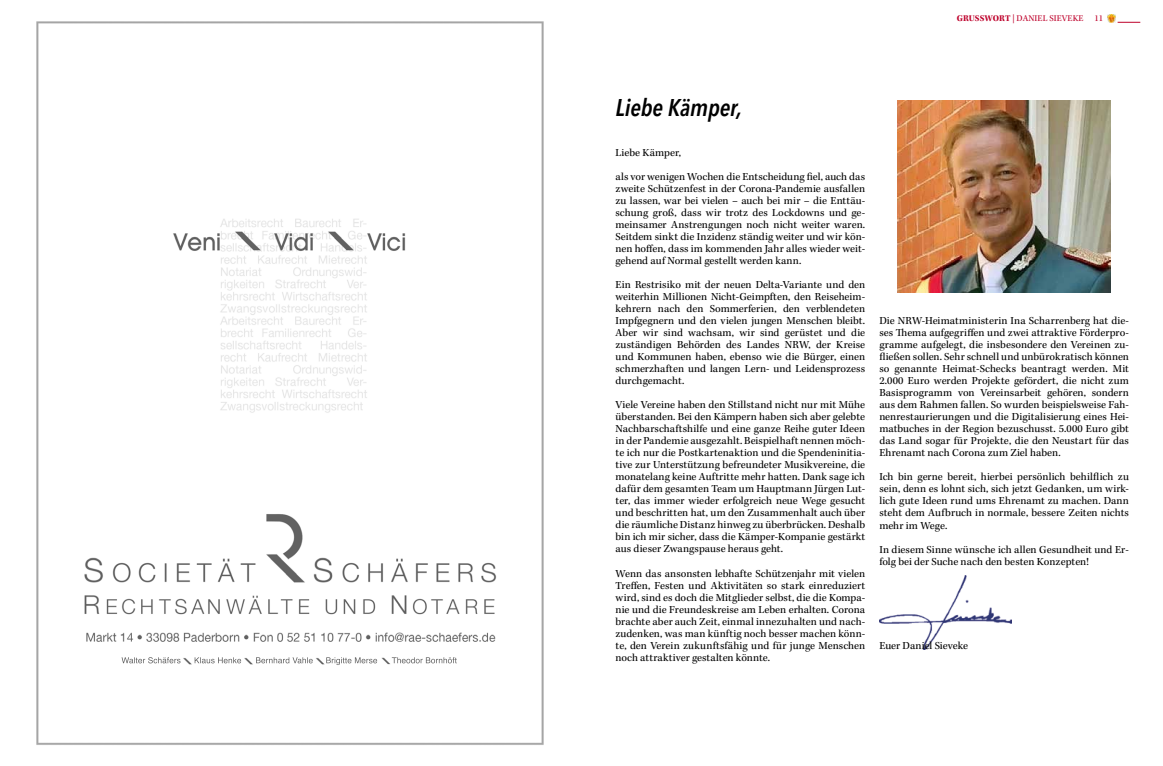
<style>
.page{position:relative;width:1163px;height:766px;background:#fff}
.page>*{position:absolute;margin:0;border:0;box-sizing:border-box;transform-origin:0 0}
.t1{font:italic 600 condensed 24px "Avenir Next LT Pro";letter-spacing:-.01em;color:#000}
.t2{font:11px/12px "Kepler Std";color:#000;text-align:justify}
.t3{font:9px "Kepler Std";letter-spacing:.01em;color:#be002b}
.s1{font-weight:700}
</style>
<div class="page">
<svg style="left:1107px;top:14px;width:33px;height:9px"></svg>
<img style="left:36px;top:21px;width:508px;height:724px">
<img style="left:897px;top:100px;width:213px;height:192px">
<img style="left:879px;top:575px;width:132px;height:74px">
<p class="t3" style="left:956px;top:14px;width:128px"><span class="s1">GRUSSWORT</span> | DANIEL SIEVEKE</p>
<p class="t3" style="left:1094px;top:14px;width:10px">11</p>
<h1 class="t1" style="left:615px;top:93px;width:128px">Liebe Kämper,</h1>
<p class="t2" style="left:615px;top:141px;width:251px;line-height:24px">Liebe Kämper,<br>als vor wenigen Wochen die Entscheidung fiel, auch das</p>
<p class="t2" style="left:615px;top:183px;width:251px">zweite Schützenfest in der Corona-Pandemie ausfallen zu lassen, war bei vielen – auch bei mir – die Enttäu&shy;schung groß, dass wir trotz des Lockdowns und ge&shy;meinsamer Anstrengungen noch nicht weiter waren.<br>Seitdem sinkt die Inzidenz ständig weiter und wir kön&shy;nen hoffen, dass im kommenden Jahr alles wieder weit&shy;gehend auf Normal gestellt werden kann.</p>
<p class="t2" style="left:615px;top:279px;width:251px">Ein Restrisiko mit der neuen Delta-Variante und den weiterhin Millionen Nicht-Geimpften, den Reiseheim&shy;kehrern nach den Sommerferien, den verblendeten Impfgegnern und den vielen jungen Menschen bleibt.<br>Aber wir sind wachsam, wir sind gerüstet und die zuständigen Behörden des Landes NRW, der Kreise und Kommunen haben, ebenso wie die Bürger, einen schmerzhaften und langen Lern- und Leidensprozess durchgemacht.</p>
<p class="t2" style="left:615px;top:399px;width:251px">Viele Vereine haben den Stillstand nicht nur mit Mühe überstanden. Bei den Kämpern haben sich aber gelebte Nachbarschaftshilfe und eine ganze Reihe guter Ideen in der Pandemie ausgezahlt. Beispielhaft nennen möch&shy;te ich nur die Postkartenaktion und die Spendeninitia&shy;tive zur Unterstützung befreundeter Musikvereine, die monatelang keine Auftritte mehr hatten. Dank sage ich dafür dem gesamten Team um Hauptmann Jürgen Lut&shy;ter, das immer wieder erfolgreich neue Wege gesucht und beschritten hat, um den Zusammenhalt auch über die räumliche Distanz hinweg zu überbrücken. Deshalb bin ich mir sicher, dass die Kämper-Kompanie gestärkt aus dieser Zwangspause heraus geht.</p>
<p class="t2" style="left:615px;top:567px;width:251px">Wenn das ansonsten lebhafte Schützenjahr mit vielen Treffen, Festen und Aktivitäten so stark einreduziert wird, sind es doch die Mitglieder selbst, die die Kompa&shy;nie und die Freundeskreise am Leben erhalten. Corona brachte aber auch Zeit, einmal innezuhalten und nach&shy;zudenken, was man künftig noch besser machen könn&shy;te, den Verein zukunftsfähig und für junge Menschen noch attraktiver gestalten könnte.</p>
<p class="t2" style="left:879px;top:315px;width:251px">Die NRW-Heimatministerin Ina Scharrenberg hat die&shy;ses Thema aufgegriffen und zwei attraktive Förderpro&shy;gramme aufgelegt, die insbesondere den Vereinen zu&shy;fließen sollen. Sehr schnell und unbürokratisch können so genannte Heimat-Schecks beantragt werden. Mit 2.000 Euro werden Projekte gefördert, die nicht zum Basisprogramm von Vereinsarbeit gehören, sondern aus dem Rahmen fallen. So wurden beispielsweise Fah&shy;nenrestaurierungen und die Digitalisierung eines Hei&shy;matbuches in der Region bezuschusst. 5.000 Euro gibt das Land sogar für Projekte, die den Neustart für das Ehrenamt nach Corona zum Ziel haben.</p>
<p class="t2" style="left:879px;top:471px;width:251px">Ich bin gerne bereit, hierbei persönlich behilflich zu sein, denn es lohnt sich, sich jetzt Gedanken, um wirk&shy;lich gute Ideen rund ums Ehrenamt zu machen. Dann steht dem Aufbruch in normale, bessere Zeiten nichts mehr im Wege.</p>
<p class="t2" style="left:879px;top:543px;width:251px">In diesem Sinne wünsche ich allen Gesundheit und Er&shy;folg bei der Suche nach den besten Konzepten!</p>
<p class="t2" style="left:879px;top:639px;width:90px">Euer Daniel Sieveke</p>
</div>
